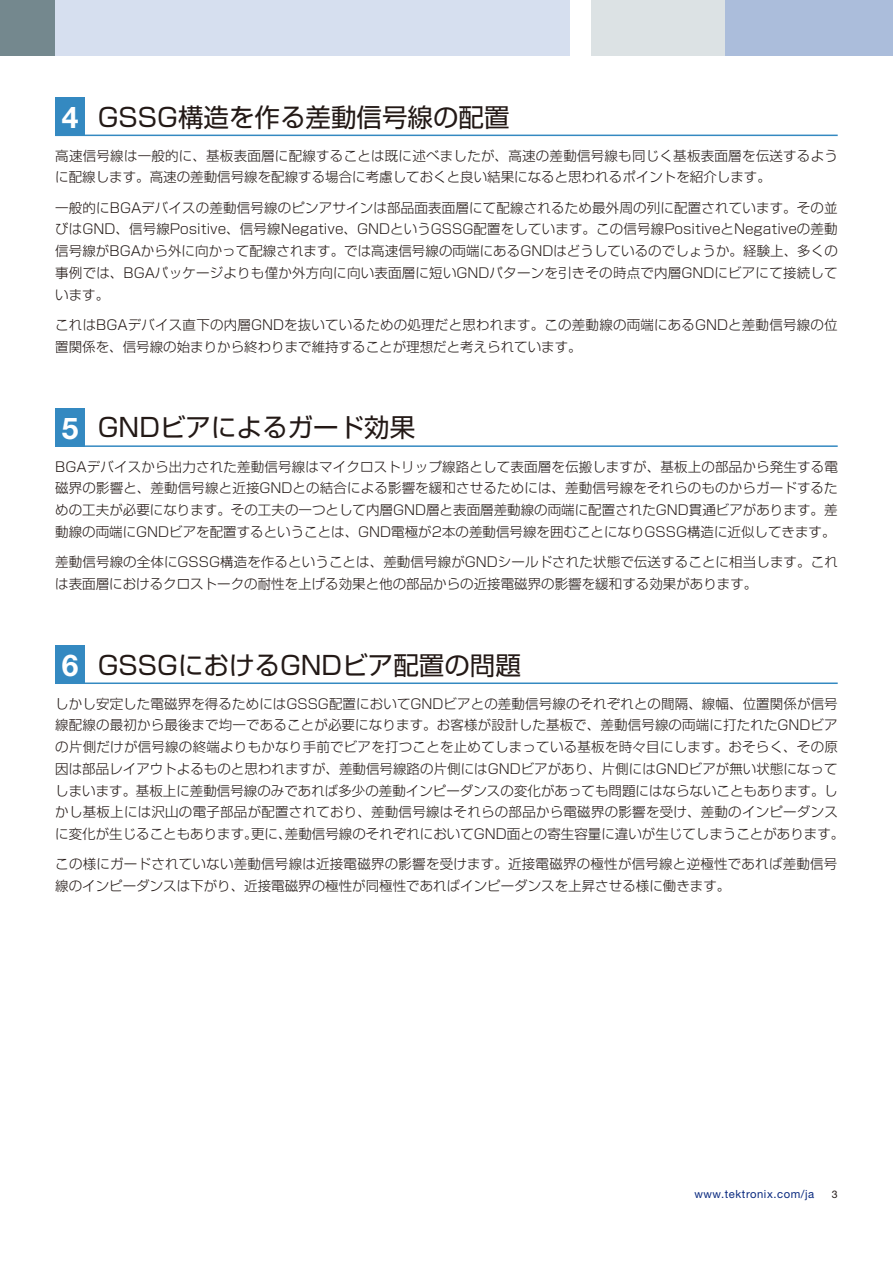
<style>
.page{position:relative;width:893px;height:1263px;background:#fff}
.page>*{position:absolute;margin:0;border:0;box-sizing:border-box;transform-origin:0 0}
.t1{font:25.5px "Shin Go Pro";color:#231916}
.t2{font:300 13.5px/21.8px "Shin Go Pro";color:#231916}
.t3{font:300 13.5px/21.8px "Shin Go Pro";letter-spacing:.02em;color:#231916}
.t4{font:11.25px "Helvetica Neue";letter-spacing:.05em;color:#09297f}
.t5{font:10.5px "Helvetica Neue";color:#231916}
.s1{font-family:"Helvetica Neue";font-weight:700;font-size:30px;color:#fff}
</style>
<div class="page">
<div style="left:55px;top:98px;width:30px;height:38px;background:#3489c1"></div>
<hr style="left:55px;top:135px;width:783px;height:1px;background:#3489c1">
<div style="left:55px;top:409px;width:30px;height:38px;background:#3489c1"></div>
<hr style="left:55px;top:445px;width:783px;height:2px;background:#3489c1">
<div style="left:55px;top:646px;width:30px;height:38px;background:#3489c1"></div>
<hr style="left:55px;top:682px;width:783px;height:2px;background:#3489c1">
<div style="left:591px;top:0;width:134px;height:55px;background:#dce2e4"></div>
<div style="left:725px;top:0;width:168px;height:55px;background:#abbddb"></div>
<div style="left:0;top:0;width:55px;height:55px;background:#74888e"></div>
<div style="left:55px;top:0;width:515px;height:55px;background:#d6dfef"></div>
<h1 class="t1" style="left:62px;top:96px;width:449px"><span class="s1">4</span> GSSG構造を作る差動信号線の配置</h1>
<p class="t3" style="left:55px;top:143px;width:784px">高速信号線は一般的に、基板表面層に配線することは既に述べましたが、高速の差動信号線も同じく基板表面層を伝送するように配線します。高速の差動信号線を配線する場合に考慮しておくと良い結果になると思われるポイントを紹介します。</p>
<p class="t2" style="left:55px;top:195px;width:784px;text-align:justify">一般的にBGAデバイスの差動信号線のピンアサインは部品面表面層にて配線されるため最外周の列に配置されています。その並びはGND、信号線Positive、信号線Negative、GNDというGSSG配置をしています。この信号線PositiveとNegativeの差動信号線がBGAから外に向かって配線されます。では高速信号線の両端にあるGNDはどうしているのでしょうか。経験上、多くの事例では、BGAパッケージよりも僅か外方向に向い表面層に短いGNDパターンを引きその時点で内層GNDにビアにて接続しています。</p>
<p class="t2" style="left:55px;top:312px;width:784px">これはBGAデバイス直下の内層GNDを抜いているための処理だと思われます。この差動線の両端にあるGNDと差動信号線の位置関係を、信号線の始まりから終わりまで維持することが理想だと考えられています。</p>
<h1 class="t1" style="left:62px;top:407px;width:355px"><span class="s1">5</span> GNDビアによるガード効果</h1>
<p class="t2" style="left:55px;top:454px;width:784px;text-align:justify">BGAデバイスから出力された差動信号線はマイクロストリップ線路として表面層を伝搬しますが、基板上の部品から発生する電磁界の影響と、差動信号線と近接GNDとの結合による影響を緩和させるためには、差動信号線をそれらのものからガードするための工夫が必要になります。その工夫の一つとして内層GND層と表面層差動線の両端に配置されたGND貫通ビアがあります。差動線の両端にGNDビアを配置するということは、GND電極が2本の差動信号線を囲むことになりGSSG構造に近似してきます。</p>
<p class="t2" style="left:55px;top:549px;width:784px">差動信号線の全体にGSSG構造を作るということは、差動信号線がGNDシールドされた状態で伝送することに相当します。これは表面層におけるクロストークの耐性を上げる効果と他の部品からの近接電磁界の影響を緩和する効果があります。</p>
<h1 class="t1" style="left:62px;top:644px;width:461px"><span class="s1">6</span> GSSGにおけるGNDビア配置の問題</h1>
<p class="t2" style="left:55px;top:691px;width:791px">しかし安定した電磁界を得るためにはGSSG配置においてGNDビアとの差動信号線のそれぞれとの間隔、線幅、位置関係が信号線配線の最初から最後まで均一であることが必要になります。お客様が設計した基板で、差動信号線の両端に打たれたGNDビアの片側だけが信号線の終端よりもかなり手前でビアを打つことを止めてしまっている基板を時々目にします。おそらく、その原因は部品レイアウトよるものと思われますが、差動信号線路の片側にはGNDビアがあり、片側にはGNDビアが無い状態になってしまいます。基板上に差動信号線のみであれば多少の差動インピーダンスの変化があっても問題にはならないこともあります。しかし基板上には沢山の電子部品が配置されており、差動信号線はそれらの部品から電磁界の影響を受け、差動のインピーダンスに変化が生じることもあります。更に、差動信号線のそれぞれにおいてGND面との寄生容量に違いが生じてしまうことがあります。</p>
<p class="t2" style="left:55px;top:852px;width:784px">この様にガードされていない差動信号線は近接電磁界の影響を受けます。近接電磁界の極性が信号線と逆極性であれば差動信号線のインピーダンスは下がり、近接電磁界の極性が同極性であればインピーダンスを上昇させる様に働きます。</p>
<p class="t4" style="left:694px;top:1187px;width:121px">www.tektronix.com/ja</p>
<p class="t5" style="left:832px;top:1187px;width:7px">3</p>
</div>
